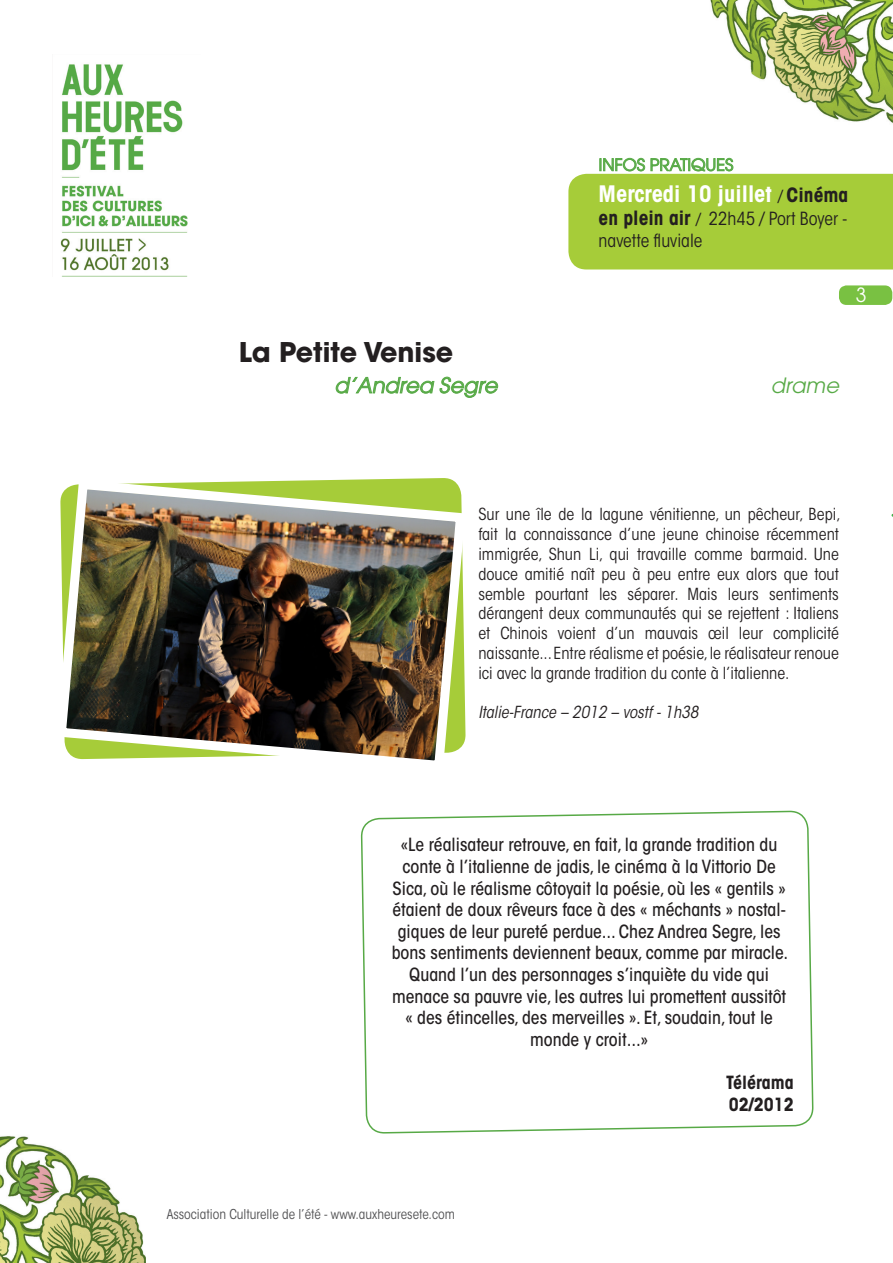
<style>
.page{position:relative;width:893px;height:1263px;background:#fff}
.page>*{position:absolute;margin:0;border:0;box-sizing:border-box;transform-origin:0 0}
.t1{font:700 27px "ITC Avant Garde Std";color:#231f20}
.t2{font:700 condensed 22.5px "ITC Avant Garde Std";color:#fff}
.t3{font:italic 21px "ITC Avant Garde Std";color:#57a946}
.t4{font:italic 21px "ITC Avant Garde Std";color:#58aa47}
.t5{font:19.5px "ITC Avant Garde Std";color:#fff}
.t6{font:500 condensed 18px/21.6px "ITC Avant Garde Std";color:#231f20;text-align:center}
.t7{font:condensed 18px/21.6px "ITC Avant Garde Std";color:#231f20}
.t8{font:700 condensed 18px "ITC Avant Garde Std";color:#231f20}
.t9{font:condensed 16.5px/19.8px "ITC Avant Garde Std";color:#231f20;text-align:justify}
.t10{font:italic condensed 16.5px "ITC Avant Garde Std";color:#231f20}
.t11{font:16.5px "ITC Avant Garde Std";color:#56a946}
.t12{font:condensed 13.5px "ITC Avant Garde Std";color:#505052}
.s1{font-weight:400;font-size:16.5px;color:#231f20}
.s2{font-size:19.5px;color:#231f20}
.s3{font-weight:700;font-size:19.5px}
.s4{font-size:16.5px}
</style>
<div class="page">
<img style="left:0;top:1136px;width:145px;height:127px">
<div style="left:839px;top:285px;width:53px;height:20px;background:#79c142;border-radius:8px"></div>
<img style="left:710px;top:0;width:183px;height:124px">
<svg style="left:335px;top:376px;width:163px;height:22px"></svg>
<svg style="left:568px;top:158px;width:325px;height:111px;background:#afd152"></svg>
<svg style="left:360px;top:810px;width:454px;height:323px"></svg>
<img style="left:60px;top:64px;width:128px;height:212px">
<img style="left:60px;top:478px;width:406px;height:283px">
<p class="t11" style="left:599px;top:154px;width:136px">INFOS PRATIQUES</p>
<p class="t2" style="left:599px;top:179px;width:251px">Mercredi 10 juillet <span class="s1">/</span> <span class="s2">Cinéma</span></p>
<p class="t7" style="left:599px;top:208px;width:250px"><span class="s3">en plein air</span> <span class="s4">/</span> 22h45 / Port Boyer - navette fluviale</p>
<p class="t1" style="left:239px;top:334px;width:216px">La Petite Venise</p>
<p class="t3" style="left:334px;top:372px;width:164px">d’Andrea Segre</p>
<p class="t4" style="left:771px;top:372px;width:74px">drame</p>
<p class="t5" style="left:856px;top:283px;width:12px">3</p>
<p class="t5" style="left:856px;top:284px;width:12px">7</p>
<p class="t9" style="left:478px;top:505px;width:364px">Sur une île de la lagune vénitienne, un pêcheur, Bepi, fait la connaissance d’une jeune chinoise récemment immigrée, Shun Li, qui travaille comme barmaid. Une douce amitié naît peu à peu entre eux alors que tout semble pourtant les séparer. Mais leurs sentiments dérangent deux communautés qui se rejettent : Italiens et Chinois voient d’un mauvais œil leur complicité naissante... Entre réalisme et poésie, le réalisateur renoue ici avec la grande tradition du conte à l’italienne.</p>
<p class="t10" style="left:478px;top:702px;width:225px">Italie-France – 2012 – vostf-1h38</p>
<p class="t6" style="left:392px;top:834px;width:398px">«Le réalisateur retrouve, en fait, la grande tradition du conte à l’italienne de jadis, le cinéma à la Vittorio De Sica, où le réalisme côtoyait la poésie, où les « gentils » étaient de doux rêveurs face à des « méchants » nostal&shy;giques de leur pureté perdue... Chez Andrea Segre, les bons sentiments deviennent beaux, comme par miracle.<br>Quand l’un des personnages s’inquiète du vide qui menace sa pauvre vie, les autres lui promettent aussitôt</p>
<p class="t6" style="left:405px;top:1007px;width:369px">« des étincelles, des merveilles ». Et, soudain, tout le monde y croit...»</p>
<p class="t8" style="left:726px;top:1071px;width:69px">Télérama</p>
<p class="t8" style="left:729px;top:1092px;width:67px">02/2012</p>
<p class="t12" style="left:167px;top:1206px;width:290px">Association Culturelle de l’été - www.auxheuresete.com</p>
</div>
